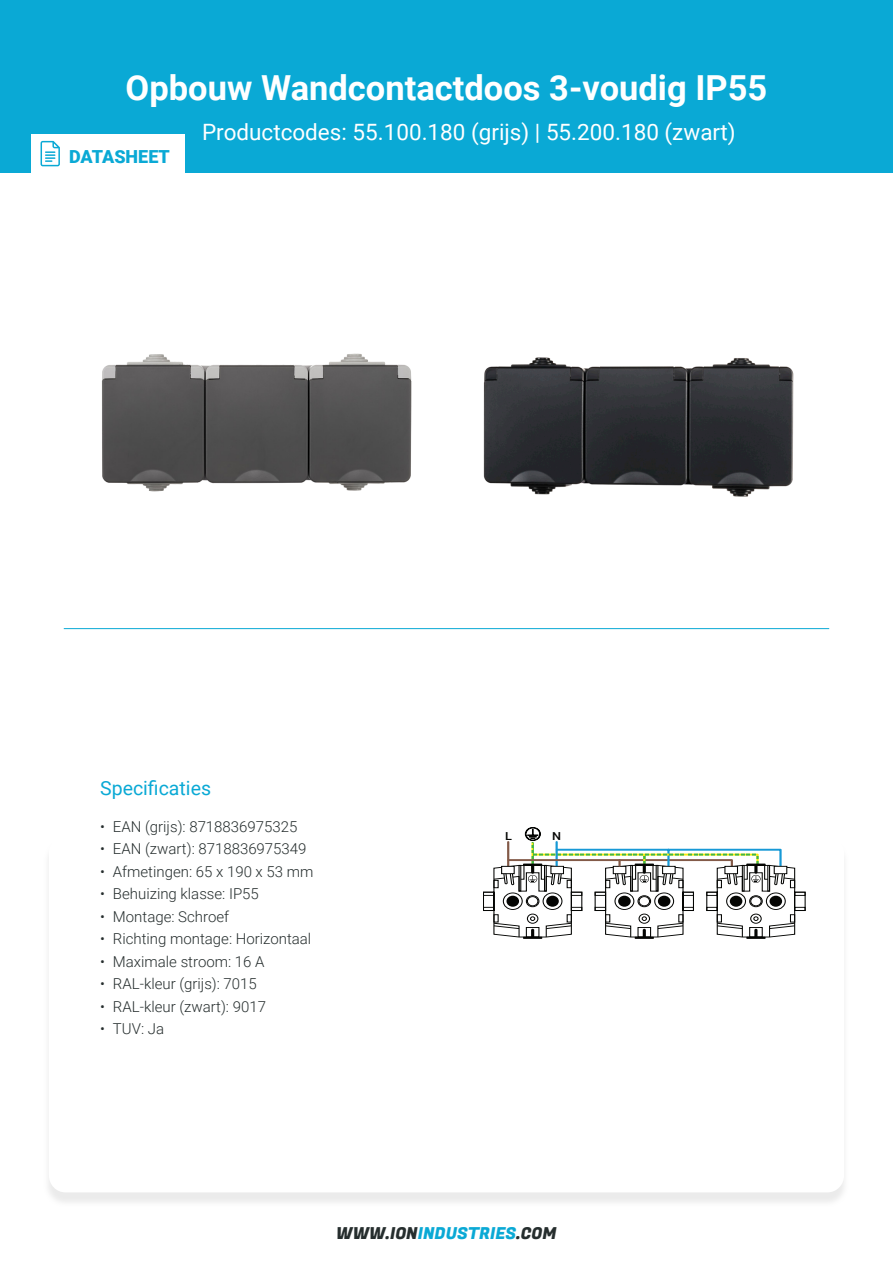
<style>
.page{position:relative;width:893px;height:1263px;background:#fff}
.page>*{position:absolute;margin:0;border:0;box-sizing:border-box;transform-origin:0 0}
.Productnaam{font:700 34.5px "Roboto";color:#fff}
.Productcode{font:22.5px "Roboto";color:#fff}
.Specificaties_Kopje{font:19.5px "Roboto";color:#0aa9d5}
.t1{font:900 18px "Roboto";color:#0aa9d5}
.t2{font:16.5px "Fugaz One";color:#262e2e}
.t3{font:300 15px "Roboto";color:#262e2e}
.t4{font:500 11.1px "Roboto";color:#040503;scale:1.14 1}
.s1{color:#0aa9d5}
</style>
<div class="page">
<div style="left:0;top:0;width:893px;height:173px;background:#0aa9d5"></div>
<div style="left:43px;top:839px;width:807px;height:368px;background:#f3f3f3"></div>
<div style="left:49px;top:836px;width:795px;height:356px;background:#fff;border-radius:17px"></div>
<div style="left:31px;top:134px;width:154px;height:41px;background:#fff"></div>
<svg style="left:41px;top:141px;width:19px;height:25px"></svg>
<hr style="left:64px;top:628px;width:765px;height:1px;background:#0aa9d5">
<img style="left:102px;top:353px;width:310px;height:139px">
<img style="left:483px;top:357px;width:311px;height:140px">
<svg style="left:483px;top:827px;width:322px;height:112px"></svg>
<p class="Productnaam" style="left:126px;top:63px;width:643px">Opbouw Wandcontactdoos 3-voudig IP55</p>
<p class="t1" style="left:69px;top:144px;width:102px">DATASHEET</p>
<p class="Productcode" style="left:202px;top:116px;width:535px">Productcodes: 55.100.180 (grijs) | 55.200.180 (zwart)</p>
<p class="Specificaties_Kopje" style="left:100px;top:774px;width:112px">Specificaties</p>
<p class="t3" style="left:100px;top:816px;width:199px">• EAN (grijs): 8718836975325</p>
<p class="t3" style="left:100px;top:838px;width:208px">• EAN (zwart): 8718836975349</p>
<p class="t3" style="left:100px;top:861px;width:215px">• Afmetingen: 65 x 190 x 53 mm</p>
<p class="t3" style="left:100px;top:883px;width:160px">• Behuizing klasse: IP55</p>
<p class="t3" style="left:100px;top:906px;width:130px">• Montage: Schroef</p>
<p class="t3" style="left:100px;top:928px;width:213px">• Richting montage: Horizontaal</p>
<p class="t3" style="left:100px;top:951px;width:166px">• Maximale stroom: 16 A</p>
<p class="t3" style="left:100px;top:973px;width:158px">• RAL-kleur (grijs): 7015</p>
<p class="t3" style="left:100px;top:996px;width:167px">• RAL-kleur (zwart): 9017</p>
<p class="t3" style="left:100px;top:1018px;width:65px">• TUV: Ja</p>
<p class="t4" style="left:505px;top:830px;width:8px">L</p>
<p class="t4" style="left:552px;top:830px;width:9px">N</p>
<p class="t2" style="left:336px;top:1221px;width:222px">WWW.ION<span class="s1">INDUSTRIES</span>.COM</p>
</div>
